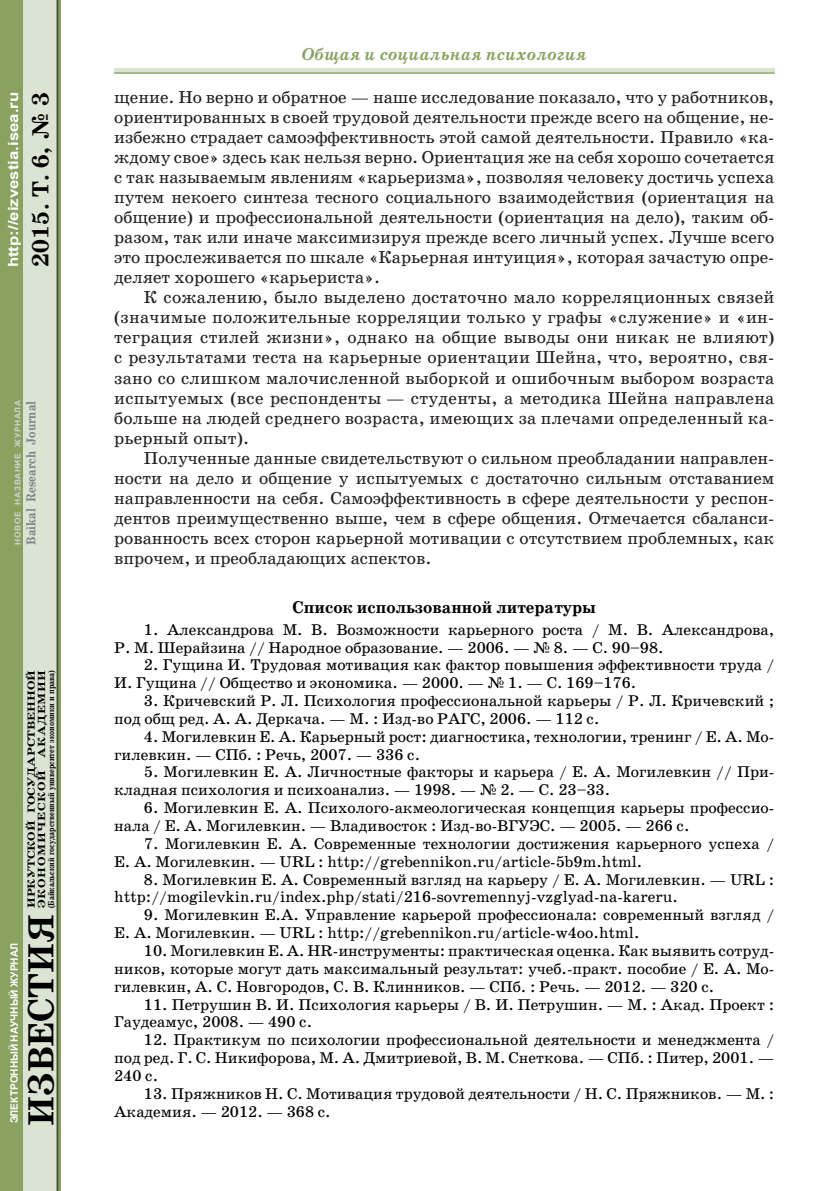
<style>
.page{position:relative;width:834px;height:1191px;background:#fff}
.page>*{position:absolute;margin:0;border:0;box-sizing:border-box;transform-origin:0 0}
.t1{font:700 36.75px "School Book C";color:#000}
.t2{font:700 23.62px "School Book C";color:#000}
.t3{font:17.5px/20.1px "School Book C";color:#231f20;text-align:justify}
.t4{font:italic 700 17.5px "School Book C";color:#89a260}
.t5{font:700 17.15px "School Book C";color:#000}
.t6{font:15.75px/17.8px "School Book C";color:#000}
.t7{font:700 14px "Arial";color:#fff;scale:1.2 1}
.t8{font:700 13.12px "School Book C";color:#808285;scale:.9 1}
.t9{font:700 10.5px/10.5px "School Book C";color:#000;scale:1.25 1}
.t10{font:700 10.15px "Arial";color:#fff}
.t11{font:700 8.75px "School Book C";color:#000;scale:.85 1}
.t12{font:700 7.88px "Arial";letter-spacing:.075em;color:#d1d2d4;scale:1.07 1}
</style>
<div class="page">
<img style="left:0;top:0;width:61px;height:1191px">
<div style="left:114px;top:68px;width:660px;height:5px;background:#dbe4d3"></div>
<hr style="left:114px;top:72px;width:660px;height:2px;background:#89a260">
<p class="t7" style="left:4px;top:267px;width:148px;rotate:-90deg">http://eizvestia.isea.ru</p>
<h2 class="t2" style="left:27px;top:267px;width:176px;rotate:-90deg">2015. Т. 6, № 3</h2>
<p class="t12" style="left:13px;top:544px;width:137px;rotate:-90deg">НОВОЕ НАЗВАНИЕ ЖУРНАЛА</p>
<p class="t8" style="left:24px;top:544px;width:161px;rotate:-90deg">Baikal Research Journal</p>
<p class="t9" style="left:26px;top:908px;width:192px;rotate:-90deg">ИРКУТСКОЙ ГОСУДАРСТВЕННОЙ<br>ЭКОНОМИЧЕСКОЙ АКАДЕМИИ</p>
<p class="t11" style="left:46px;top:908px;width:282px;rotate:-90deg">(Байкальский государственный университет экономики и права)</p>
<p class="t10" style="left:8px;top:1123px;width:182px;rotate:-90deg">ЭЛЕКТРОННЫЙ НАУЧНЫЙ ЖУРНАЛ</p>
<h1 class="t1" style="left:21px;top:1125px;width:213px;rotate:-90deg">ИЗВЕСТИЯ</h1>
<p class="t4" style="left:301px;top:45px;width:286px">Общая и социальная психология</p>
<p class="t3" style="left:114px;top:87px;width:661px">щение. Но верно и обратное — наше исследование показало, что у работников, ориентированных в своей трудовой деятельности прежде всего на общение, не&shy;избежно страдает самоэффективность этой самой деятельности. Правило «ка&shy;ждому свое» здесь как нельзя верно. Ориентация же на себя хорошо сочетается с так называемым явлениям «карьеризма», позволяя человеку достичь успеха путем некоего синтеза тесного социального взаимодействия (ориентация на общение) и профессиональной деятельности (ориентация на дело), таким об&shy;разом, так или иначе максимизируя прежде всего личный успех. Лучше всего это прослеживается по шкале «Карьерная интуиция», которая зачастую опре&shy;деляет хорошего «карьериста».</p>
<p class="t3" style="left:114px;top:287px;width:661px;text-indent:30px">К сожалению, было выделено достаточно мало корреляционных связей (значимые положительные корреляции только у графы «служение» и «ин&shy;теграция стилей жизни», однако на общие выводы они никак не влияют) с результатами теста на карьерные ориентации Шейна, что, вероятно, свя&shy;зано со слишком малочисленной выборкой и ошибочным выбором возраста испытуемых (все респонденты — студенты, а методика Шейна направлена больше на людей среднего возраста, имеющих за плечами определенный ка&shy;рьерный опыт).</p>
<p class="t3" style="left:114px;top:448px;width:661px;text-indent:30px">Полученные данные свидетельствуют о сильном преобладании направлен&shy;ности на дело и общение у испытуемых с достаточно сильным отставанием направленности на себя. Самоэффективность в сфере деятельности у респон&shy;дентов преимущественно выше, чем в сфере общения. Отмечается сбаланси&shy;рованность всех сторон карьерной мотивации с отсутствием проблемных, как впрочем, и преобладающих аспектов.</p>
<p class="t5" style="left:292px;top:597px;width:305px">Список использованной литературы</p>
<p class="t6" style="left:114px;top:620px;width:661px;text-indent:30px">1. Александрова М. В. Возможности карьерного роста / М. В. Александрова,<br>Р. М. Шерайзина // Народное образование. — 2006. — № 8. — С. 90–98.</p>
<p class="t6" style="left:114px;top:656px;width:661px;text-indent:30px">2. Гущина И. Трудовая мотивация как фактор повышения эффективности труда /<br>И. Гущина // Общество и экономика. — 2000. — № 1. — С. 169–176.</p>
<p class="t6" style="left:114px;top:692px;width:661px;text-indent:30px">3. Кричевский Р. Л. Психология профессиональной карьеры / Р. Л. Кричевский ; под общ ред. А. А. Деркача. — М. : Изд-во РАГС, 2006. — 112 с.</p>
<p class="t6" style="left:114px;top:727px;width:661px;text-indent:30px">4. Могилевкин Е. А. Карьерный рост: диагностика, технологии, тренинг / Е. А. Мо&shy;гилевкин. — СПб. : Речь, 2007. — 336 с.</p>
<p class="t6" style="left:114px;top:763px;width:661px;text-indent:30px">5. Могилевкин Е. А. Личностные факторы и карьера / Е. А. Могилевкин // При&shy;кладная психология и психоанализ. — 1998. — № 2. — С. 23–33.</p>
<p class="t6" style="left:114px;top:799px;width:661px;text-indent:30px">6. Могилевкин Е. А. Психолого-акмеологическая концепция карьеры профессио&shy;нала / Е. А. Могилевкин. — Владивосток : Изд-во-ВГУЭС. — 2005. — 266 с.</p>
<p class="t6" style="left:114px;top:834px;width:661px;text-indent:30px">7. Могилевкин Е. А. Современные технологии достижения карьерного успеха /<br>Е. А. Могилевкин. — URL : http://grebennikon.ru/article-5b9m.html.</p>
<p class="t6" style="left:114px;top:870px;width:661px;text-indent:30px">8. Могилевкин Е. А. Современный взгляд на карьеру / Е. А. Могилевкин. — URL : http://mogilevkin.ru/index.php/stati/216-sovremennyj-vzglyad-na-kareru.</p>
<p class="t6" style="left:114px;top:906px;width:661px;text-indent:30px">9. Могилевкин Е.А. Управление карьерой профессионала: современный взгляд /<br>Е. А. Могилевкин. — URL : http://grebennikon.ru/article-w4oo.html.</p>
<p class="t6" style="left:114px;top:942px;width:661px;text-align:justify;text-indent:30px">10. Могилевкин Е. А. HR-инструменты: практическая оценка. Как выявить сотруд&shy;ников, которые могут дать максимальный результат: учеб.-практ. пособие / Е. А. Мо&shy;гилевкин, А. С. Новгородов, С. В. Клинников. — СПб. : Речь. — 2012. — 320 с.</p>
<p class="t6" style="left:114px;top:995px;width:661px;text-indent:30px">11. Петрушин В. И. Психология карьеры / В. И. Петрушин. — М. : Акад. Проект :<br>Гаудеамус, 2008. — 490 с.</p>
<p class="t6" style="left:114px;top:1031px;width:661px;text-align:justify;text-indent:30px">12. Практикум по психологии профессиональной деятельности и менеджмента / под ред. Г. С. Никифорова, М. А. Дмитриевой, В. М. Снеткова. — СПб. : Питер, 2001. — 240 с.</p>
<p class="t6" style="left:114px;top:1084px;width:661px;text-indent:30px">13. Пряжников Н. С. Мотивация трудовой деятельности / Н. С. Пряжников. — М. :<br>Академия. — 2012. — 368 с.</p>
</div>
